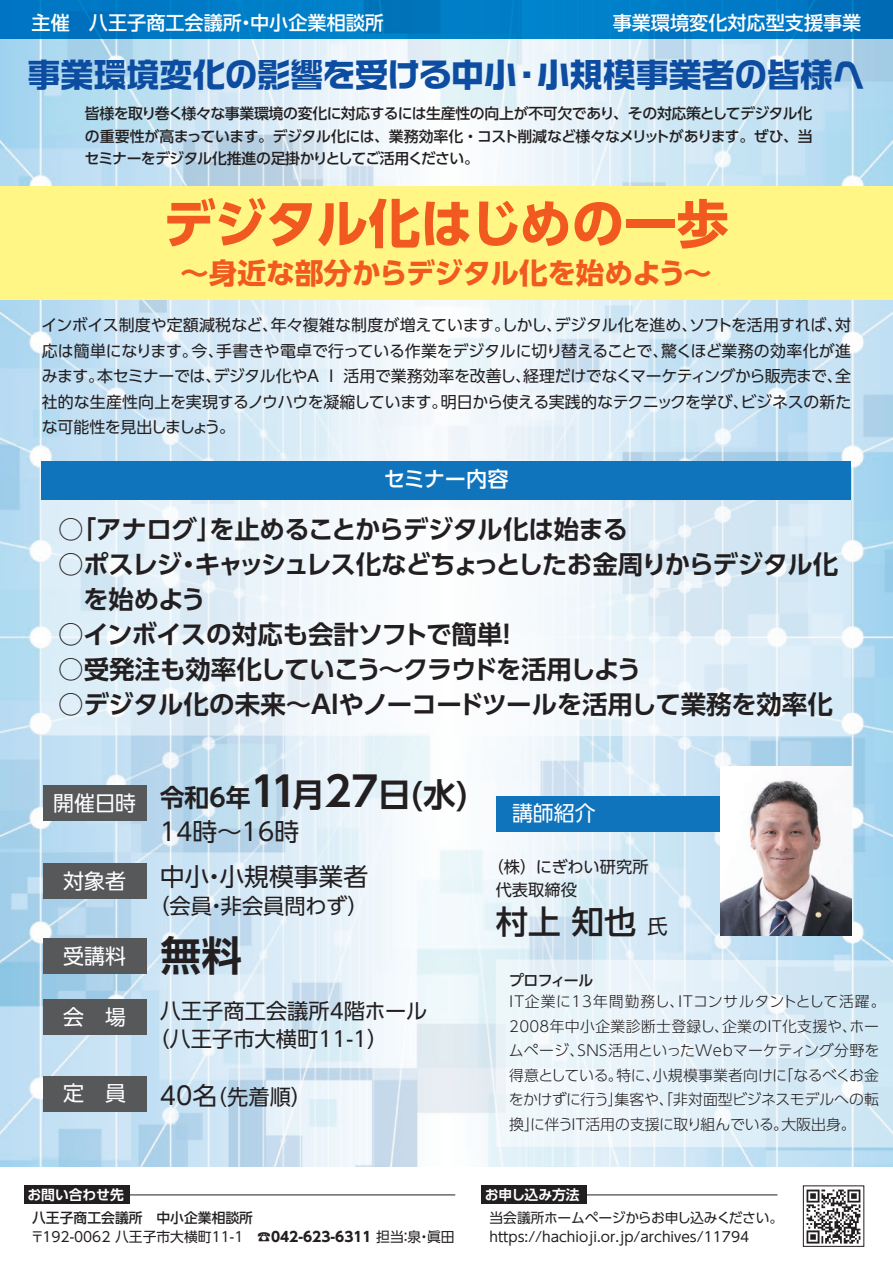
<style>
.page{position:relative;width:893px;height:1263px;background:#fff}
.page>*{position:absolute;margin:0;border:0;box-sizing:border-box;transform-origin:0 0}
.t1{font:700 52.2px "UD Shin Go Pr 6 N";letter-spacing:-.01em;color:#f15921}
.t2{font:700 40.8px "UD Shin Go Pr 6 N De";color:#231f20}
.t3{font:33px "Logo G Std Extra";letter-spacing:-.005em;color:#0d4da1}
.t4{font:700 32.7px "UD Shin Go Pr 6 N De";color:#231f20}
.t5{font:500 32.55px "UD Shin Go Pr 6 N";color:#231f20}
.t6{font:700 28.65px "UD Shin Go Pr 6 N";letter-spacing:-.015em;color:#f15921}
.t7{font:700 25.5px "UD Shin Go Pr 6 N De";letter-spacing:-.025em;color:#231f20}
.t8{font:700 25.5px/35px "UD Shin Go Pr 6 N De";letter-spacing:-.05em;color:#231f20}
.t9{font:24.75px "UD Shin Go Pr 6 N";color:#231f20}
.t10{font:21.3px/28.5px "UD Shin Go Pr 6 N";color:#231f20}
.t11{font:500 21.3px "UD Shin Go Pr 6 N";letter-spacing:-.01em;color:#fff}
.t12{font:20.85px "UD Shin Go Pr 6 N";color:#fff}
.t13{font:500 19.2px "UD Shin Go Pr 6 N";color:#fff}
.t14{font:16.2px/23px "UD Shin Go Pr 6 N";color:#231f20}
.t15{font:15.9px/25.5px "UD Shin Go Pr 6 N";letter-spacing:-.025em;color:#231f20;text-align:justify}
.t16{font:300 14.85px/24.5px "UD Shin Go Pr 6 N";color:#231f20}
.t17{font:500 14.85px/22.5px "UD Shin Go Pr 6 N";letter-spacing:-.05em;color:#231f20;text-align:justify}
.t18{font:13.8px/19.5px "UD Shin Go Pr 6 N";color:#231f20}
.t19{font:700 13.8px "UD Shin Go Pr 6 N De";color:#fff}
.s1{font-size:24.75px}
.s2{font-size:40.8px}
.s3{font-weight:400;font-size:20.4px}
.s4{font-weight:500}
.s5{font-weight:700}
</style>
<div class="page">
<img style="left:0;top:39px;width:893px;height:1127px">
<div style="left:0;top:186px;width:893px;height:113px;background:#fff685"></div>
<svg style="left:42px;top:500px;width:809px;height:236px"></svg>
<svg style="left:496px;top:959px;width:397px;height:188px;fill:#e4f1f9"></svg>
<div style="left:0;top:0;width:893px;height:39px;background:linear-gradient(to right,#007bc6,#0079c2)"></div>
<div style="left:24px;top:1186px;width:105px;height:18px;background:#231f20"></div>
<hr style="left:129px;top:1195px;width:326px;height:1px;background:#231f20">
<div style="left:481px;top:1186px;width:105px;height:18px;background:#231f20"></div>
<hr style="left:586px;top:1194px;width:191px;height:1px;background:#231f20">
<div style="left:42px;top:461px;width:809px;height:39px;background:#1074bc"></div>
<div style="left:43px;top:785px;width:103px;height:36px;background:#57585a"></div>
<div style="left:496px;top:796px;width:352px;height:35px;background:#1074bc"></div>
<div style="left:43px;top:863px;width:103px;height:36px;background:#57585a"></div>
<div style="left:43px;top:938px;width:103px;height:36px;background:#57585a"></div>
<div style="left:43px;top:999px;width:103px;height:36px;background:#57585a"></div>
<div style="left:43px;top:1076px;width:103px;height:36px;background:#57585a"></div>
<img style="left:721px;top:767px;width:130px;height:169px">
<img style="left:802px;top:1185px;width:63px;height:62px">
<p class="t13" style="left:32px;top:7px;width:354px">主催　八王子商工会議所・中小企業相談所</p>
<p class="t13" style="left:613px;top:7px;width:250px">事業環境変化対応型支援事業</p>
<h3 class="t3" style="left:28px;top:50px;width:839px">事業環境変化の影響を受ける中小・小規模事業者の皆様へ</h3>
<p class="t17" style="left:85px;top:102px;width:729px">皆様を取り巻く様々な事業環境の変化に対応するには生産性の向上が不可欠であり、その対応策としてデジタル化の重要性が高まっています。デジタル化には、業務効率化・コスト削減など様々なメリットがあります。ぜひ、当セミナーをデジタル化推進の足掛かりとしてご活用ください。</p>
<h1 class="t1" style="left:163px;top:181px;width:567px">デジタル化はじめの一歩</h1>
<h3 class="t6" style="left:180px;top:249px;width:533px">～身近な部分からデジタル化を始めよう～</h3>
<p class="t15" style="left:41px;top:312px;width:811px">インボイス制度や定額減税など、年々複雑な制度が増えています。しかし、デジタル化を進め、ソフトを活用すれば、対応は簡単になります。今、手書きや電卓で行っている作業をデジタルに切り替えることで、驚くほど業務の効率化が進みます。本セミナーでは、デジタル化やA I 活用で業務効率を改善し、経理だけでなくマーケティングから販売まで、全社的な生産性向上を実現するノウハウを凝縮しています。明日から使える実践的なテクニックを学び、ビジネスの新たな可能性を見出しましょう。</p>
<h3 class="t11" style="left:384px;top:461px;width:127px">セミナー内容</h3>
<h3 class="t7" style="left:58px;top:509px;width:572px">○「アナログ」を止めることからデジタル化は始まる</h3>
<h3 class="t8" style="left:58px;top:546px;width:782px">○ポスレジ・キャッシュレス化などちょっとしたお金周りからデジタル化　を始めよう</h3>
<h3 class="t7" style="left:58px;top:613px;width:462px">○インボイスの対応も会計ソフトで簡単！</h3>
<h3 class="t8" style="left:58px;top:651px;width:585px">○受発注も効率化していこう～クラウドを活用しよう</h3>
<h3 class="t7" style="left:58px;top:683px;width:776px">○デジタル化の未来～AIやノーコードツールを活用して業務を効率化</h3>
<h3 class="t12" style="left:53px;top:786px;width:84px">開催日時</h3>
<h3 class="t12" style="left:63px;top:864px;width:64px">対象者</h3>
<h3 class="t12" style="left:63px;top:939px;width:64px">受講料</h3>
<h3 class="t4" style="left:160px;top:768px;width:310px"><span class="s1">令和6年</span><span class="s2">11</span>月<span class="s2">27</span>日(水)</h3>
<h3 class="t9" style="left:160px;top:812px;width:141px">14時～16時</h3>
<h3 class="t9" style="left:160px;top:856px;width:210px">中小・小規模事業者</h3>
<h3 class="t10" style="left:148px;top:891px;width:222px">（会員・非会員問わず）</h3>
<h2 class="t2" style="left:161px;top:923px;width:83px">無料</h2>
<h3 class="t12" style="left:63px;top:1000px;width:64px">会　場</h3>
<h3 class="t10" style="left:148px;top:996px;width:281px;text-indent:11px">八王子商工会議所4階ホール（八王子市大横町11-1）</h3>
<h3 class="t12" style="left:63px;top:1076px;width:64px">定　員</h3>
<h3 class="t10" style="left:160px;top:1082px;width:154px"><span class="s1">40名</span>（先着順）</h3>
<h3 class="t12" style="left:512px;top:796px;width:85px">講師紹介</h3>
<p class="t14" style="left:496px;top:855px;width:154px;text-indent:-8px">（株）にぎわい研究所代表取締役</p>
<h3 class="t5" style="left:496px;top:895px;width:174px">村上 知也<span class="s3">氏</span></h3>
<p class="t17" style="left:509px;top:969px;width:86px">プロフィール</p>
<p class="t16" style="left:509px;top:989px;width:378px">IT企業に13年間勤務し、ITコンサルタントとして活躍。<br>2008年中小企業診断士登録し、企業のＩＴ化支援や、ホームページ、SNS活用といったWebマーケティング分野を得意としている。特に、小規模事業者向けに「なるべくお金をかけずに行う」集客や、「非対面型ビジネスモデルへの転換」に伴うIT活用の支援に取り組んでいる。大阪出身。</p>
<p class="t19" style="left:28px;top:1183px;width:98px">お問い合わせ先</p>
<p class="t18" style="left:30px;top:1207px;width:426px"><span class="s4">八王子商工会議所　中小企業相談所<br></span>〒192-0062 八王子市大横町11-1　☎<span class="s5">042-623-6311</span> 担当：泉・眞田</p>
<p class="t19" style="left:485px;top:1183px;width:96px">お申し込み方法</p>
<p class="t18" style="left:489px;top:1207px;width:295px">当会議所ホームページからお申し込みください。https://hachioji.or.jp/archives/11794</p>
</div>
